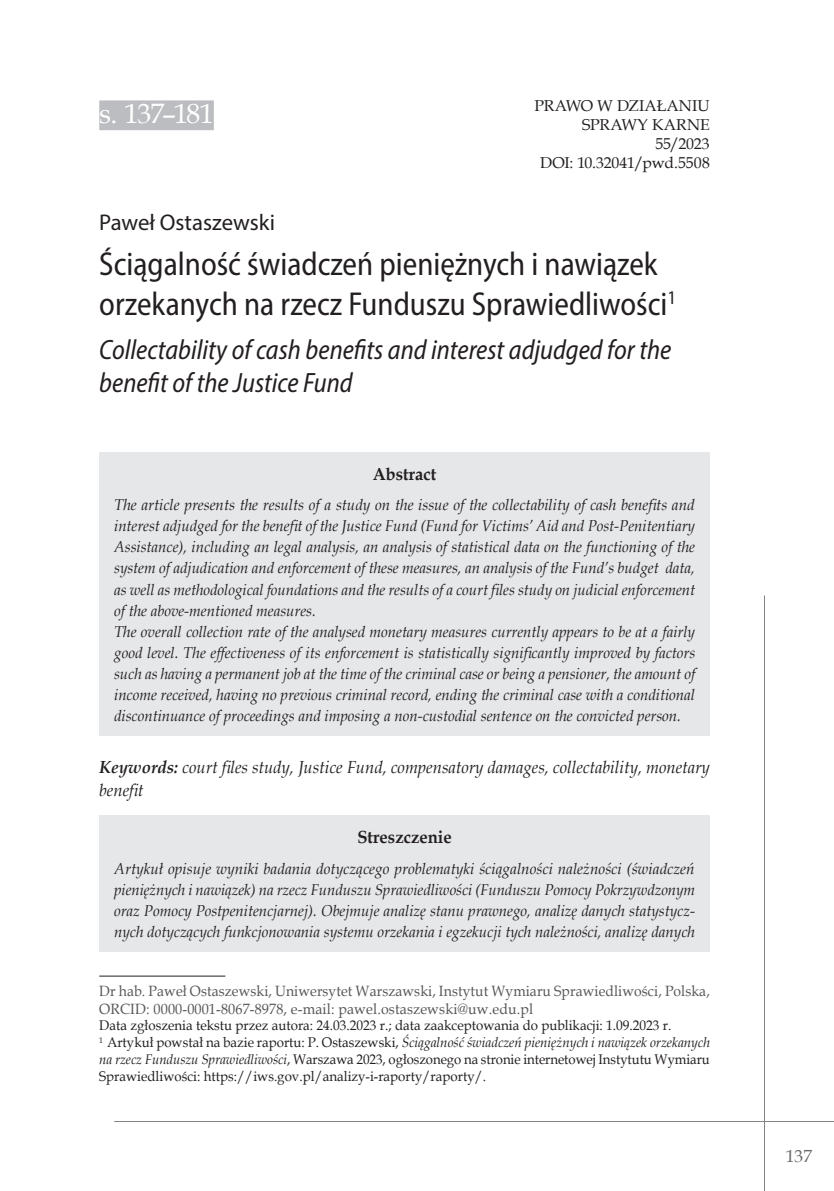
<style>
.page{position:relative;width:834px;height:1191px;background:#fff}
.page>*{position:absolute;margin:0;border:0;box-sizing:border-box;transform-origin:0 0}
.t1{font:semi-condensed 33.25px/39.9px "Myriad Pro";color:#231f20;scale:.95 1}
.t2{font:italic semi-condensed 28px/33.6px "Myriad Pro";color:#231f20;scale:.95 1}
.t3{font:28px "Book Antiqua";letter-spacing:-.04em;color:#fff}
.t4{font:22.75px "Myriad Pro";color:#231f20}
.t5{font:italic 17.5px/22.8px "Book Antiqua";color:#231f20;scale:.95 1}
.t6{font:700 17.5px "Book Antiqua";color:#231f20;scale:.95 1}
.t7{font:17.5px "Book Antiqua";color:#69696c}
.t8{font:italic 15.75px/21px "Book Antiqua";color:#231f20;scale:.96 1}
.t9{font:15.75px/18.9px "Book Antiqua";color:#231f20;text-align:right}
.t10{font:14.88px/17.5px "Book Antiqua";letter-spacing:.005em;color:#57585a;scale:.94 1}
.t11{font:14px/16.8px "Book Antiqua";color:#231f20;scale:.95 1}
.s1{font-weight:700}
.s2{font-style:italic}
</style>
<div class="page">
<hr style="left:114px;top:1121px;width:719px;height:1px;background:#808285">
<hr style="left:764px;top:595px;width:1px;height:596px;background:#808285">
<div style="left:99px;top:100px;width:115px;height:30px;background:#bcbdc0"></div>
<div style="left:99px;top:452px;width:610px;height:283px;background:#e6e7e9"></div>
<div style="left:99px;top:815px;width:610px;height:137px;background:#e6e7e9"></div>
<hr style="left:99px;top:975px;width:126px;height:1px;background:#231f20">
<h2 class="t3" style="left:99px;top:94px;width:116px">s. 137–181</h2>
<p class="t9" style="left:534px;top:96px;width:177px">PRAWO W DZIAŁANIU<br>SPRAWY KARNE<br>55/2023<br>DOI: 10.32041/pwd.5508</p>
<h3 class="t4" style="left:99px;top:209px;width:177px">Paweł Ostaszewski</h3>
<h1 class="t1" style="left:99px;top:244px;width:608px">Ściągalność świadczeń pieniężnych i nawiązek orzekanych na rzecz Funduszu Sprawiedliwości<sup>1</sup></h1>
<h2 class="t2" style="left:99px;top:332px;width:603px">Collectability of cash benefits and interest adjudged for the benefit of the Justice Fund</h2>
<p class="t6" style="left:372px;top:461px;width:69px">Abstract</p>
<p class="t8" style="left:114px;top:494px;width:606px">The article presents the results of a study on the issue of the collectability of cash benefits and interest adjudged for the benefit of the Justice Fund (Fund for Victims’ Aid and Post-Penitentiary Assistance), including an legal analysis, an analysis of statistical data on the functioning of the system of adjudication and enforcement of these measures, an analysis of the Fund’s budget data, as well as methodological foundations and the results of a court files study on judicial enforcement of the above-mentioned measures.<br>The overall collection rate of the analysed monetary measures currently appears to be at a fairly good level. The effectiveness of its enforcement is statistically significantly improved by factors such as having a permanent job at the time of the criminal case or being a pensioner, the amount of income received, having no previous criminal record, ending the criminal case with a conditional discontinuance of proceedings and imposing a non-custodial sentence on the convicted person.</p>
<p class="t5" style="left:99px;top:755px;width:644px"><span class="s1">Keywords:</span> court files study, Justice Fund, compensatory damages, collectability, monetary benefit</p>
<p class="t6" style="left:357px;top:825px;width:101px">Streszczenie</p>
<p class="t8" style="left:114px;top:858px;width:606px;text-align:justify">Artykuł opisuje wyniki badania dotyczącego problematyki ściągalności należności (świadczeń pieniężnych i nawiązek) na rzecz Funduszu Sprawiedliwości (Funduszu Pomocy Pokrzywdzonym oraz Pomocy Postpenitencjarnej). Obejmuje analizę stanu prawnego, analizę danych statystycz‑ nych dotyczących funkcjonowania systemu orzekania i egzekucji tych należności, analizę danych</p>
<p class="t10" style="left:99px;top:982px;width:651px">Dr hab. Paweł Ostaszewski, Uniwersytet Warszawski, Instytut Wymiaru Sprawiedliwości, Polska,<br>ORCID: 0000-0001-8067-8978, e-mail: pawel.ostaszewski@uw.edu.pl</p>
<p class="t11" style="left:99px;top:1017px;width:644px">Data zgłoszenia tekstu przez autora: 24.03.2023 r.; data zaakceptowania do publikacji: 1.09.2023 r.<br><sup>1</sup> Artykuł powstał na bazie raportu: P. Ostaszewski, <span class="s2">Ściągalność świadczeń pieniężnych i nawiązek orzekanych na rzecz Funduszu Sprawiedliwości</span>, Warszawa 2023, ogłoszonego na stronie internetowej Instytutu Wymiaru Sprawiedliwości: https://iws.gov.pl/analizy-i-raporty/raporty/.</p>
<p class="t7" style="left:785px;top:1144px;width:28px">137</p>
</div>
